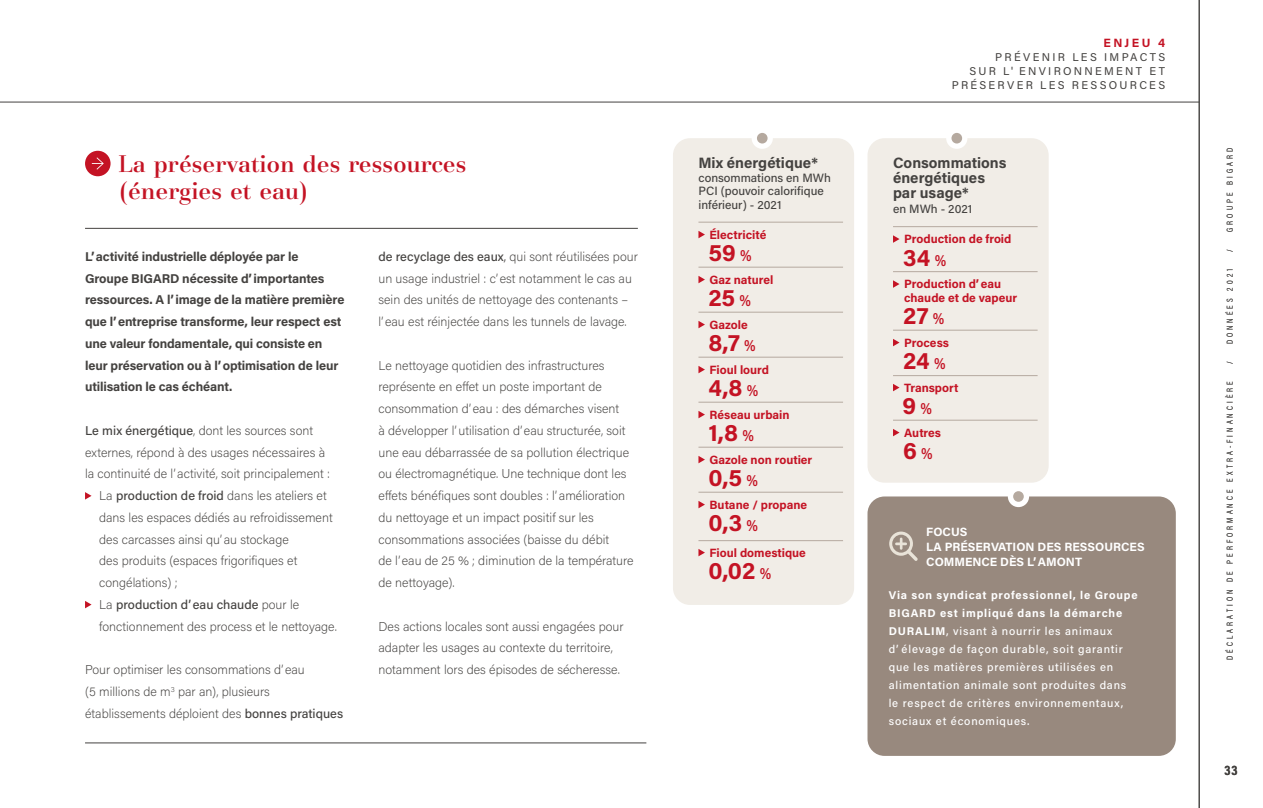
<style>
.page{position:relative;width:1263px;height:808px;background:#fff}
.page>*{position:absolute;margin:0;border:0;box-sizing:border-box;transform-origin:0 0}
.t1{font:700 24px "Acumin Pro";color:#c41324}
.t2{font:500 24px/27px "AT Basilia";color:#c41324}
.t3{font:700 15px/15px "Acumin Pro";color:#444240}
.t4{font:700 13.5px "Acumin Pro Cond";color:#444240}
.t5{font:200 12.75px/21.8px "Acumin Pro";color:#444240}
.t6{font:700 12.75px/21.8px "Acumin Pro";letter-spacing:-.01em;color:#444240}
.t7{font:500 12.75px "Acumin Pro";color:#444240}
.t8{font:700 12px/13.5px "Acumin Pro";color:#c41324}
.t9{font:500 12px/13.5px "Acumin Pro";color:#444240}
.t10{font:700 12px/15px "Acumin Pro";color:#fff}
.t11{font:500 11.25px/18px "Acumin Pro";letter-spacing:.07em;color:#fff}
.t12{font:11.25px/14.2px "Acumin Pro";letter-spacing:.205em;color:#444240;text-align:right}
.t13{font:300 8.7px "Acumin Pro Cond";letter-spacing:.35em;color:#444240}
.s1{font-weight:500}
.s2{font-weight:200}
.s3{font-weight:300}
.s4{font-family:"Acumin Pro Cond";font-weight:600;font-size:16.5px}
.s5{font-weight:700}
</style>
<div class="page">
<hr style="left:1199px;top:0;width:1px;height:808px;background:#444240">
<hr style="left:0;top:102px;width:1199px;height:1px;background:#444240">
<div style="left:85px;top:151px;width:26px;height:25px;background:#c41324;border-radius:50%"></div>
<svg style="left:92px;top:157px;width:12px;height:13px"></svg>
<svg style="left:85px;top:492px;width:7px;height:8px"></svg>
<svg style="left:85px;top:601px;width:7px;height:7px"></svg>
<hr style="left:85px;top:228px;width:553px;height:1px;background:#444240">
<hr style="left:85px;top:743px;width:561px;height:1px;background:#444240">
<div style="left:867px;top:496px;width:309px;height:260px;background:#98897e;border-radius:17px"></div>
<div style="left:1008px;top:486px;width:21px;height:21px;background:#fff;border-radius:50%"></div>
<div style="left:1013px;top:491px;width:11px;height:11px;background:#b5a99f;border-radius:50%"></div>
<svg style="left:889px;top:531px;width:29px;height:30px"></svg>
<div style="left:673px;top:138px;width:181px;height:467px;background:#f1ede7;border-radius:17px"></div>
<hr style="left:698px;top:222px;width:145px;height:1px;background:#b5a99f">
<svg style="left:698px;top:231px;width:7px;height:7px"></svg>
<hr style="left:698px;top:267px;width:145px;height:1px;background:#b5a99f">
<svg style="left:698px;top:276px;width:7px;height:7px"></svg>
<hr style="left:698px;top:312px;width:145px;height:1px;background:#b5a99f">
<svg style="left:698px;top:321px;width:7px;height:7px"></svg>
<hr style="left:698px;top:357px;width:145px;height:1px;background:#b5a99f">
<svg style="left:698px;top:366px;width:7px;height:7px"></svg>
<hr style="left:698px;top:402px;width:145px;height:1px;background:#b5a99f">
<svg style="left:698px;top:411px;width:7px;height:7px"></svg>
<hr style="left:698px;top:447px;width:145px;height:1px;background:#b5a99f">
<svg style="left:698px;top:456px;width:7px;height:7px"></svg>
<hr style="left:698px;top:492px;width:145px;height:1px;background:#b5a99f">
<svg style="left:698px;top:501px;width:7px;height:7px"></svg>
<hr style="left:698px;top:540px;width:145px;height:1px;background:#b5a99f">
<svg style="left:698px;top:549px;width:7px;height:7px"></svg>
<div style="left:752px;top:128px;width:21px;height:21px;background:#fff;border-radius:50%"></div>
<div style="left:757px;top:133px;width:10px;height:11px;background:#b5a99f;border-radius:50%"></div>
<div style="left:867px;top:138px;width:182px;height:345px;background:#f1ede7;border-radius:17px"></div>
<hr style="left:893px;top:226px;width:144px;height:1px;background:#b5a99f">
<svg style="left:893px;top:235px;width:6px;height:8px"></svg>
<hr style="left:893px;top:271px;width:144px;height:1px;background:#b5a99f">
<svg style="left:893px;top:280px;width:6px;height:8px"></svg>
<hr style="left:893px;top:330px;width:144px;height:1px;background:#b5a99f">
<svg style="left:893px;top:339px;width:6px;height:7px"></svg>
<hr style="left:893px;top:375px;width:144px;height:1px;background:#b5a99f">
<svg style="left:893px;top:384px;width:6px;height:7px"></svg>
<hr style="left:893px;top:420px;width:144px;height:1px;background:#b5a99f">
<svg style="left:893px;top:429px;width:6px;height:7px"></svg>
<div style="left:946px;top:128px;width:21px;height:21px;background:#fff;border-radius:50%"></div>
<div style="left:951px;top:133px;width:11px;height:11px;background:#b5a99f;border-radius:50%"></div>
<h1 class="t2" style="left:119px;top:150px;width:349px">La préservation des ressources (énergies et eau)</h1>
<p class="t6" style="left:85px;top:245px;width:261px">L’activité industrielle déployée par le Groupe BIGARD nécessite d’importantes ressources. A l’image de la matière première que l’entreprise transforme, leur respect est une valeur fondamentale, qui consiste en leur préservation ou à l’optimisation de leur utilisation le cas échéant.</p>
<p class="t5" style="left:85px;top:419px;width:230px"><span class="s1">Le mix énergétique</span>, dont les sources sont</p>
<p class="t5" style="left:85px;top:441px;width:242px">externes, répond à des usages nécessaires à</p>
<p class="t5" style="left:85px;top:463px;width:246px">la continuité de l’activité, soit principalement :</p>
<p class="t5" style="left:99px;top:484px;width:229px">La <span class="s1">production de froid</span> dans les ateliers et</p>
<p class="t5" style="left:99px;top:506px;width:235px">dans les espaces dédiés au refroidissement</p>
<p class="t5" style="left:99px;top:528px;width:191px">des carcasses ainsi qu’au stockage</p>
<p class="t5" style="left:99px;top:550px;width:200px">des produits (espaces frigorifiques et</p>
<p class="t5" style="left:99px;top:571px;width:80px">congélations) ;</p>
<p class="t7" style="left:99px;top:596px;width:201px"><span class="s2">La</span> production d’eau chaude <span class="s2">pour le</span></p>
<p class="t5" style="left:99px;top:615px;width:239px">fonctionnement des process et le nettoyage.</p>
<p class="t5" style="left:85px;top:658px;width:260px">Pour optimiser les consommations d’eau<br>(5 millions de m<sup>3</sup> par an), plusieurs établissements déploient des <span class="s1">bonnes pratiques</span></p>
<p class="t5" style="left:378px;top:245px;width:261px"><span class="s1">de recyclage des eaux</span><span class="s3">,</span> qui sont réutilisées pour un usage industriel : c’est notamment le cas au sein des unités de nettoyage des contenants – l’eau est réinjectée dans les tunnels de lavage.</p>
<p class="t5" style="left:378px;top:354px;width:256px">Le nettoyage quotidien des infrastructures représente en effet un poste important de consommation d’eau : des démarches visent<br>à développer l’utilisation d’eau structurée, soit une eau débarrassée de sa pollution électrique ou électromagnétique. Une technique dont les effets bénéfiques sont doubles : l’amélioration du nettoyage et un impact positif sur les consommations associées (baisse du débit<br>de l’eau de 25 % ; diminution de la température de nettoyage).</p>
<p class="t5" style="left:378px;top:615px;width:247px">Des actions locales sont aussi engagées pour adapter les usages au contexte du territoire, notamment lors des épisodes de sécheresse.</p>
<p class="t3" style="left:698px;top:155px;width:121px">Mix énergétique*</p>
<p class="t9" style="left:698px;top:170px;width:134px">consommations en MWh<br>PCI (pouvoir calorifique inférieur) - 2021</p>
<p class="t8" style="left:709px;top:227px;width:58px">Électricité</p>
<h1 class="t1" style="left:708px;top:236px;width:45px">59 <span class="s4">%</span></h1>
<p class="t8" style="left:709px;top:272px;width:65px">Gaz naturel</p>
<h1 class="t1" style="left:708px;top:281px;width:44px">25 <span class="s4">%</span></h1>
<p class="t8" style="left:709px;top:317px;width:40px">Gazole</p>
<h1 class="t1" style="left:708px;top:326px;width:49px">8,7 <span class="s4">%</span></h1>
<p class="t8" style="left:709px;top:362px;width:61px">Fioul lourd</p>
<h1 class="t1" style="left:708px;top:371px;width:51px">4,8 <span class="s4">%</span></h1>
<p class="t8" style="left:709px;top:407px;width:82px">Réseau urbain</p>
<h1 class="t1" style="left:708px;top:416px;width:47px">1,8 <span class="s4">%</span></h1>
<p class="t8" style="left:709px;top:452px;width:104px">Gazole non routier</p>
<h1 class="t1" style="left:708px;top:461px;width:51px">0,5 <span class="s4">%</span></h1>
<p class="t8" style="left:709px;top:497px;width:99px">Butane / propane</p>
<h1 class="t1" style="left:708px;top:506px;width:51px">0,3 <span class="s4">%</span></h1>
<p class="t8" style="left:709px;top:545px;width:98px">Fioul domestique</p>
<h1 class="t1" style="left:708px;top:554px;width:64px">0,02 <span class="s4">%</span></h1>
<p class="t8" style="left:1103px;top:35px;width:63px">ENJEU 4</p>
<p class="t12" style="left:952px;top:49px;width:215px">PRÉVENIR LES IMPACTS<br>SUR L' ENVIRONNEMENT ET<br>PRÉSERVER LES RESSOURCES</p>
<p class="t3" style="left:893px;top:155px;width:115px">Consommations énergétiques par usage*</p>
<p class="t9" style="left:893px;top:202px;width:81px">en MWh - 2021</p>
<p class="t8" style="left:904px;top:232px;width:109px">Production de froid</p>
<h1 class="t1" style="left:903px;top:241px;width:45px">34 <span class="s4">%</span></h1>
<p class="t8" style="left:904px;top:277px;width:115px">Production d’eau chaude et de vapeur</p>
<h1 class="t1" style="left:903px;top:299px;width:43px">27 <span class="s4">%</span></h1>
<p class="t8" style="left:904px;top:335px;width:46px">Process</p>
<h1 class="t1" style="left:903px;top:344px;width:44px">24 <span class="s4">%</span></h1>
<p class="t8" style="left:904px;top:380px;width:56px">Transport</p>
<h1 class="t1" style="left:902px;top:389px;width:31px">9 <span class="s4">%</span></h1>
<p class="t8" style="left:904px;top:425px;width:39px">Autres</p>
<h1 class="t1" style="left:903px;top:434px;width:31px">6 <span class="s4">%</span></h1>
<p class="t10" style="left:926px;top:523px;width:220px">FOCUS<br>LA PRÉSERVATION DES RESSOURCES<br>COMMENCE DÈS L’AMONT</p>
<p class="t11" style="left:889px;top:585px;width:250px"><span class="s5">Via son syndicat professionnel, le Groupe BIGARD est impliqué dans la démarche DURALIM</span>, visant à nourrir les animaux<br>d’ élevage de façon durable, soit garantir que les matières premières utilisées en alimentation animale sont produites dans le respect de critères environnementaux, sociaux et économiques.</p>
<p class="t13" style="left:1224px;top:232px;width:85px;rotate:-90deg">GROUPE BIGARD</p>
<p class="t13" style="left:1224px;top:252px;width:4px;rotate:-90deg">/</p>
<p class="t13" style="left:1224px;top:344px;width:77px;rotate:-90deg">DONNÉES 2021</p>
<p class="t13" style="left:1224px;top:364px;width:4px;rotate:-90deg">/</p>
<p class="t13" style="left:1224px;top:660px;width:280px;rotate:-90deg">DÉCLARATION DE PERFORMANCE EXTRA-FINANCIÈRE</p>
<p class="t4" style="left:1224px;top:762px;width:15px">33</p>
</div>
